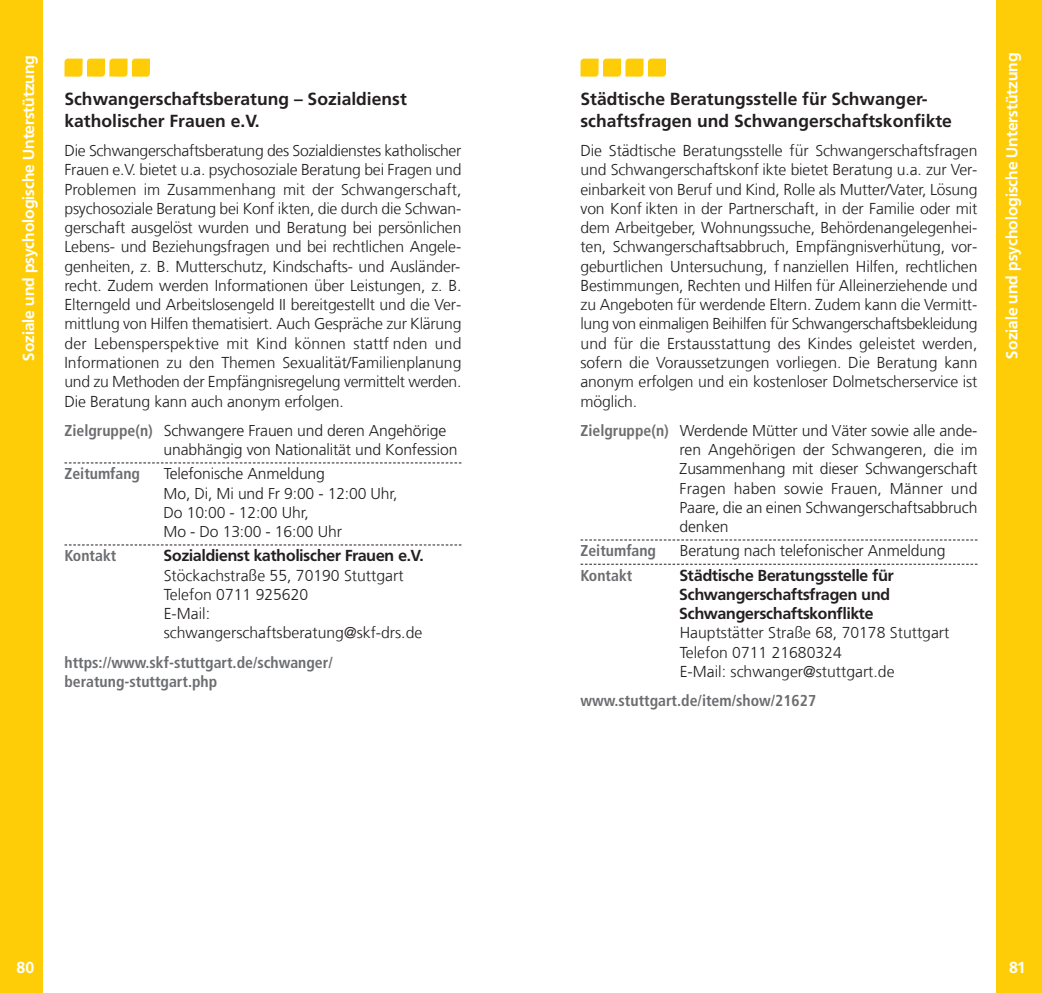
<style>
.page{position:relative;width:1042px;height:993px;background:#fff}
.page>*{position:absolute;margin:0;border:0;box-sizing:border-box;transform-origin:0 0}
.t1{font:700 17.5px/21.9px "Frutiger LT Com";color:#231f20}
.t2{font:300 15.75px/19.2px "Frutiger LT Com";color:#231f20;text-align:justify}
.t3{font:300 15.75px/19.2px "Frutiger";letter-spacing:-.01em;color:#231f20}
.t4{font:700 condensed 15.75px/19.2px "Frutiger LT Com";color:#6c6d70}
.t5{font:700 15.75px/19.2px "Frutiger BQ";color:#231f20}
.t6{font:700 15.75px "Frutiger BQ";color:#fff}
.s1{font-family:"Frutiger LT Com";font-weight:700;font-stretch:condensed;color:#6c6d70}
</style>
<div class="page">
<div style="left:996px;top:0;width:46px;height:992px;background:#fecd08"></div>
<div style="left:0;top:0;width:42px;height:992px;background:#fecd08"></div>
<svg style="left:64px;top:544px;width:397px;height:1px"></svg>
<svg style="left:64px;top:462px;width:397px;height:1px"></svg>
<svg style="left:580px;top:563px;width:397px;height:1px"></svg>
<svg style="left:580px;top:539px;width:397px;height:1px"></svg>
<svg style="left:580px;top:59px;width:86px;height:18px"></svg>
<svg style="left:64px;top:59px;width:86px;height:18px"></svg>
<p class="t6" style="left:20px;top:361px;width:307px;rotate:-90deg">Soziale und psychologische Unterstützung</p>
<p class="t1" style="left:64px;top:88px;width:344px">Schwangerschaftsberatung – Sozialdienst katholischer Frauen e.V.</p>
<p class="t2" style="left:64px;top:141px;width:398px">Die Schwangerschaftsberatung des Sozialdienstes katholischer Frauen e.V. bietet u.a. psychosoziale Beratung bei Fragen und Problemen im Zusammenhang mit der Schwangerschaft, psychosoziale Beratung bei Konf ikten, die durch die Schwan&shy;gerschaft ausgelöst wurden und Beratung bei persönlichen Lebens- und Beziehungsfragen und bei rechtlichen Angele&shy;genheiten, z. B. Mutterschutz, Kindschafts- und Ausländer&shy;recht. Zudem werden Informationen über Leistungen, z. B.<br>Elterngeld und Arbeitslosengeld II bereitgestellt und die Ver&shy;mittlung von Hilfen thematisiert. Auch Gespräche zur Klärung der Lebensperspektive mit Kind können stattf nden und Informationen zu den Themen Sexualität/Familienplanung und zu Methoden der Empfängnisregelung vermittelt werden.<br>Die Beratung kann auch anonym erfolgen.</p>
<p class="t3" style="left:164px;top:420px;width:295px;text-indent:-99px"><span class="s1">Zielgruppe(n)</span> Schwangere Frauen und deren Angehörige unabhängig von Nationalität und Konfession</p>
<p class="t4" style="left:64px;top:464px;width:77px">Zeitumfang</p>
<p class="t3" style="left:164px;top:464px;width:235px">Telefonische Anmeldung<br>Mo, Di, Mi und Fr 9:00 - 12:00 Uhr,<br>Do 10:00 - 12:00 Uhr,<br>Mo - Do 13:00 - 16:00 Uhr</p>
<p class="t4" style="left:64px;top:546px;width:53px">Kontakt</p>
<p class="t5" style="left:164px;top:546px;width:261px">Sozialdienst katholischer Frauen e.V.</p>
<p class="t2" style="left:164px;top:565px;width:260px;text-align:left">Stöckachstraße 55, 70190 Stuttgart<br>Telefon 0711 925620<br>E-Mail: schwangerschaftsberatung@skf-drs.de</p>
<p class="t4" style="left:64px;top:652px;width:270px">https://www.skf-stuttgart.de/schwanger/ beratung-stuttgart.php</p>
<p class="t1" style="left:580px;top:88px;width:373px">Städtische Beratungsstelle für Schwanger&shy;schaftsfragen und Schwangerschaftskonfikte</p>
<p class="t2" style="left:580px;top:141px;width:398px">Die Städtische Beratungsstelle für Schwangerschaftsfragen und Schwangerschaftskonf ikte bietet Beratung u.a. zur Ver&shy;einbarkeit von Beruf und Kind, Rolle als Mutter/Vater, Lösung von Konf ikten in der Partnerschaft, in der Familie oder mit dem Arbeitgeber, Wohnungssuche, Behördenangelegenhei&shy;ten, Schwangerschaftsabbruch, Empfängnisverhütung, vor&shy;geburtlichen Untersuchung, f nanziellen Hilfen, rechtlichen Bestimmungen, Rechten und Hilfen für Alleinerziehende und zu Angeboten für werdende Eltern. Zudem kann die Vermitt&shy;lung von einmaligen Beihilfen für Schwangerschaftsbekleidung und für die Erstausstattung des Kindes geleistet werden, sofern die Voraussetzungen vorliegen. Die Beratung kann anonym erfolgen und ein kostenloser Dolmetscherservice ist möglich.</p>
<p class="t3" style="left:679px;top:420px;width:299px;text-align:justify;text-indent:-99px"><span class="s1">Zielgruppe(n)</span> Werdende Mütter und Väter sowie alle ande&shy;ren Angehörigen der Schwangeren, die im Zusammenhang mit dieser Schwangerschaft Fragen haben sowie Frauen, Männer und Paare, die an einen Schwangerschaftsabbruch denken</p>
<p class="t4" style="left:580px;top:541px;width:77px">Zeitumfang</p>
<p class="t3" style="left:680px;top:541px;width:267px">Beratung nach telefonischer Anmeldung</p>
<p class="t4" style="left:580px;top:565px;width:53px">Kontakt</p>
<p class="t5" style="left:679px;top:565px;width:216px">Städtische Beratungsstelle für<br>Schwangerschaftsfragen und<br>Schwangerschaftskonflikte</p>
<p class="t2" style="left:680px;top:623px;width:271px;text-align:left">Hauptstätter Straße 68, 70178 Stuttgart<br>Telefon 0711 21680324<br>E-Mail: schwanger@stuttgart.de</p>
<p class="t4" style="left:580px;top:690px;width:237px">www.stuttgart.de/item/show/21627</p>
<p class="t6" style="left:1003px;top:358px;width:307px;rotate:-90deg">Soziale und psychologische Unterstützung</p>
<p class="t6" style="left:17px;top:958px;width:19px">80</p>
<p class="t6" style="left:1009px;top:958px;width:18px">81</p>
</div>
